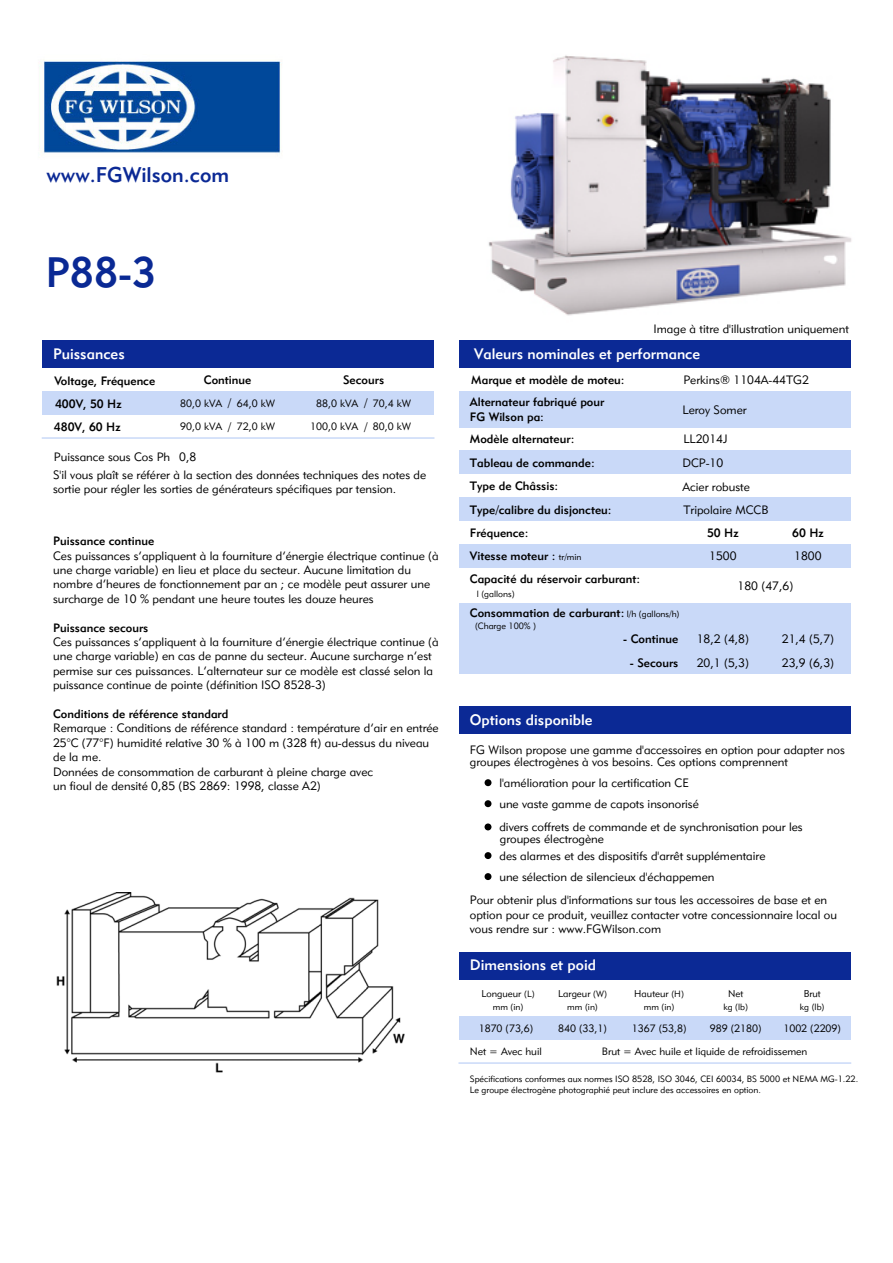
<style>
.page{position:relative;width:893px;height:1263px;background:#fff}
.page>*{position:absolute;margin:0;border:0;box-sizing:border-box;transform-origin:0 0}
.t1{font:42px "Geometric 415 BT Medium A";color:#0a2994}
.t2{font:21px "Geometric 415 BT Medium A";color:#0b2995}
.t3{font:15px "Geometric 415 BT Medium A";color:#fff}
.t4{font:12px/14.4px "Geometric 415 BT Lite A";color:#000}
.t5{font:12px/14.4px "Geometric 415 BT Medium A";color:#000}
.t6{font:10.5px "Geometric 415 BT Lite A";color:#000}
.t7{font:9.75px "Geometric 415 BT Lite A";color:#000}
.t8{font:9px/10.8px "Geometric 415 BT Lite A";color:#000}
.s1{font-family:"Geometric 415 BT Lite A";font-size:9px}
.s2{font-size:9px}
</style>
<div class="page">
<img style="left:488px;top:55px;width:364px;height:261px">
<div style="left:459px;top:391px;width:391px;height:36px;background:#c9d9f8"></div>
<div style="left:459px;top:544px;width:391px;height:24px;background:#c9d9f8"></div>
<div style="left:459px;top:498px;width:391px;height:23px;background:#c9d9f8"></div>
<div style="left:459px;top:1016px;width:391px;height:24px;background:#c9d9f8"></div>
<div style="left:42px;top:340px;width:392px;height:28px;background:#0b2995"></div>
<div style="left:459px;top:340px;width:391px;height:28px;background:#0b2995"></div>
<div style="left:42px;top:391px;width:392px;height:24px;background:#c9d9f8"></div>
<div style="left:459px;top:451px;width:391px;height:23px;background:#c9d9f8"></div>
<div style="left:459px;top:604px;width:391px;height:70px;background:#c9d9f8"></div>
<div style="left:459px;top:953px;width:391px;height:27px;background:#0b2995"></div>
<hr style="left:459px;top:1062px;width:391px;height:2px;background:#c9d9f8">
<img style="left:39px;top:61px;width:243px;height:92px">
<hr style="left:42px;top:437px;width:392px;height:2px;background:#c9d9f8">
<img style="left:56px;top:893px;width:348px;height:180px">
<div style="left:459px;top:706px;width:391px;height:28px;background:#0b2995"></div>
<svg style="left:484px;top:779px;width:7px;height:7px"></svg>
<svg style="left:484px;top:800px;width:7px;height:7px"></svg>
<svg style="left:484px;top:824px;width:7px;height:6px"></svg>
<svg style="left:484px;top:852px;width:7px;height:7px"></svg>
<svg style="left:484px;top:873px;width:7px;height:7px"></svg>
<h2 class="t2" style="left:46px;top:162px;width:184px">www.FGWilson.com</h2>
<h1 class="t1" style="left:45px;top:247px;width:112px">P88-3</h1>
<p class="t4" style="left:653px;top:322px;width:197px">Image à titre d'illustration uniquement</p>
<p class="t3" style="left:53px;top:345px;width:73px">Puissances</p>
<p class="t3" style="left:474px;top:345px;width:228px">Valeurs nominales et performance</p>
<p class="t5" style="left:470px;top:395px;width:136px">Alternateur fabriqué pour<br>FG Wilson pa:</p>
<p class="t5" style="left:470px;top:427px;width:126px;line-height:23.4px">Modèle alternateur:<br>Tableau de commande:</p>
<p class="t5" style="left:470px;top:502px;width:143px">Type/calibre du disjoncteu:</p>
<p class="t5" style="left:470px;top:549px;width:113px">Vitesse moteur : <span class="s1">tr/min</span></p>
<p class="t4" style="left:683px;top:372px;width:127px">Perkins® 1104A-44TG2</p>
<p class="t5" style="left:55px;top:373px;width:102px">Voltage, Fréquence</p>
<p class="t5" style="left:204px;top:373px;width:49px">Continue</p>
<p class="t5" style="left:343px;top:373px;width:43px">Secours</p>
<p class="t5" style="left:471px;top:373px;width:155px">Marque et modèle de moteu:</p>
<p class="t4" style="left:228px;top:396px;width:5px">/</p>
<p class="t4" style="left:364px;top:396px;width:5px">/</p>
<p class="t4" style="left:228px;top:419px;width:5px">/</p>
<p class="t4" style="left:364px;top:419px;width:5px">/</p>
<p class="t6" style="left:180px;top:397px;width:44px">80,0 kVA</p>
<p class="t6" style="left:237px;top:397px;width:40px">64,0 kW</p>
<p class="t6" style="left:316px;top:397px;width:44px">88,0 kVA</p>
<p class="t6" style="left:373px;top:397px;width:40px">70,4 kW</p>
<p class="t6" style="left:180px;top:420px;width:44px">90,0 kVA</p>
<p class="t6" style="left:237px;top:420px;width:40px">72,0 kW</p>
<p class="t6" style="left:310px;top:420px;width:50px">100,0 kVA</p>
<p class="t6" style="left:373px;top:420px;width:40px">80,0 kW</p>
<p class="t5" style="left:55px;top:397px;width:68px">400V, 50 Hz</p>
<p class="t4" style="left:682px;top:402px;width:66px">Leroy Somer</p>
<p class="t5" style="left:54px;top:419px;width:68px">480V, 60 Hz</p>
<p class="t4" style="left:683px;top:432px;width:46px">LL2014J</p>
<p class="t4" style="left:54px;top:450px;width:118px">Puissance sous Cos Ph</p>
<p class="t4" style="left:179px;top:450px;width:19px">0,8</p>
<p class="t4" style="left:682px;top:455px;width:42px">DCP-10</p>
<p class="t4" style="left:53px;top:467px;width:375px">S'il vous plaît se référer à la section des données techniques des notes de sortie pour régler les sorties de générateurs spécifiques par tension.</p>
<p class="t5" style="left:470px;top:479px;width:90px">Type de Châssis:</p>
<p class="t5" style="left:470px;top:525px;width:60px">Fréquence:</p>
<p class="t5" style="left:707px;top:525px;width:33px">50 Hz</p>
<p class="t5" style="left:792px;top:525px;width:33px">60 Hz</p>
<p class="t5" style="left:470px;top:571px;width:172px">Capacité du réservoir carburant:</p>
<p class="t8" style="left:477px;top:589px;width:39px">l (gallons)</p>
<p class="t4" style="left:682px;top:479px;width:69px">Acier robuste</p>
<p class="t4" style="left:683px;top:502px;width:87px">Tripolaire MCCB</p>
<p class="t4" style="left:709px;top:549px;width:29px">1500</p>
<p class="t4" style="left:794px;top:549px;width:29px">1800</p>
<p class="t4" style="left:738px;top:579px;width:57px">180 (47,6)</p>
<p class="t5" style="left:53px;top:534px;width:103px">Puissance continue</p>
<p class="t4" style="left:53px;top:548px;width:387px">Ces puissances s’appliquent à la fourniture d’énergie électrique continue (à une charge variable) en lieu et place du secteur. Aucune limitation du nombre d’heures de fonctionnement par an ; ce modèle peut assurer une surcharge de 10 % pendant une heure toutes les douze heures</p>
<p class="t5" style="left:53px;top:620px;width:97px">Puissance secours</p>
<p class="t4" style="left:53px;top:634px;width:387px">Ces puissances s’appliquent à la fourniture d’énergie électrique continue (à une charge variable) en cas de panne du secteur. Aucune surcharge n’est permise sur ces puissances. L’alternateur sur ce modèle est classé selon la puissance continue de pointe (définition ISO 8528-3)</p>
<p class="t5" style="left:53px;top:706px;width:177px">Conditions de référence standard</p>
<p class="t4" style="left:53px;top:721px;width:387px">Remarque : Conditions de référence standard : température d’air en entrée 25°C (77°F) humidité relative 30 % à 100 m (328 ft) au-dessus du niveau de la me.<br>Données de consommation de carburant à pleine charge avec<br>un fioul de densité 0,85 (BS 2869: 1998, classe A2)</p>
<p class="t5" style="left:470px;top:606px;width:211px">Consommation de carburant: <span class="s1">l/h (gallons/h)</span></p>
<p class="t8" style="left:475px;top:620px;width:63px">(Charge 100% )</p>
<p class="t5" style="left:623px;top:632px;width:56px">- Continue</p>
<p class="t4" style="left:697px;top:632px;width:54px">18,2 (4,8)</p>
<p class="t4" style="left:782px;top:632px;width:54px">21,4 (5,7)</p>
<p class="t4" style="left:697px;top:655px;width:54px">20,1 (5,3)</p>
<p class="t4" style="left:782px;top:655px;width:54px">23,9 (6,3)</p>
<p class="t5" style="left:630px;top:655px;width:50px">- Secours</p>
<p class="t3" style="left:470px;top:711px;width:124px">Options disponible</p>
<p class="t4" style="left:470px;top:744px;width:376px;line-height:12px">FG Wilson propose une gamme d'accessoires en option pour adapter nos groupes électrogènes à vos besoins. Ces options comprennent</p>
<p class="t4" style="left:499px;top:772px;width:201px;line-height:21px">l'amélioration pour la certification CE une vaste gamme de capots insonorisé</p>
<p class="t4" style="left:499px;top:821px;width:305px;line-height:12px">divers coffrets de commande et de synchronisation pour les groupes électrogène</p>
<p class="t4" style="left:499px;top:845px;width:268px;line-height:21px">des alarmes et des dispositifs d'arrêt supplémentaire une sélection de silencieux d'échappemen</p>
<p class="t4" style="left:470px;top:893px;width:369px">Pour obtenir plus d'informations sur tous les accessoires de base et en option pour ce produit, veuillez contacter votre concessionnaire local ou vous rendre sur : www.FGWilson.com</p>
<p class="t3" style="left:470px;top:955px;width:128px">Dimensions et poid</p>
<p class="t7" style="left:482px;top:988px;width:54px">Longueur <span class="s2">(L)</span></p>
<p class="t8" style="left:493px;top:1001px;width:32px">mm (in)</p>
<p class="t7" style="left:558px;top:988px;width:50px">Largeur <span class="s2">(W)</span></p>
<p class="t8" style="left:567px;top:1001px;width:32px">mm (in)</p>
<p class="t7" style="left:634px;top:988px;width:51px">Hauteur <span class="s2">(H)</span></p>
<p class="t8" style="left:644px;top:1001px;width:32px">mm (in)</p>
<p class="t7" style="left:728px;top:988px;width:17px">Net</p>
<p class="t8" style="left:723px;top:1001px;width:26px">kg (lb)</p>
<p class="t7" style="left:804px;top:988px;width:19px">Brut</p>
<p class="t8" style="left:800px;top:1001px;width:26px">kg (lb)</p>
<p class="t6" style="left:479px;top:1022px;width:56px">1870 (73,6)</p>
<p class="t6" style="left:558px;top:1022px;width:50px">840 (33,1)</p>
<p class="t6" style="left:632px;top:1022px;width:56px">1367 (53,8)</p>
<p class="t6" style="left:710px;top:1022px;width:53px">989 (2180)</p>
<p class="t6" style="left:783px;top:1022px;width:59px">1002 (2209)</p>
<p class="t6" style="left:470px;top:1045px;width:74px">Net = Avec huil</p>
<p class="t6" style="left:602px;top:1045px;width:207px">Brut = Avec huile et liquide de refroidissemen</p>
<p class="t8" style="left:470px;top:1074px;width:390px">Spécifications conformes aux normes ISO 8528, ISO 3046, CEI 60034, BS 5000 et NEMA MG-1.22.<br>Le groupe électrogène photographié peut inclure des accessoires en option.</p>
</div>
